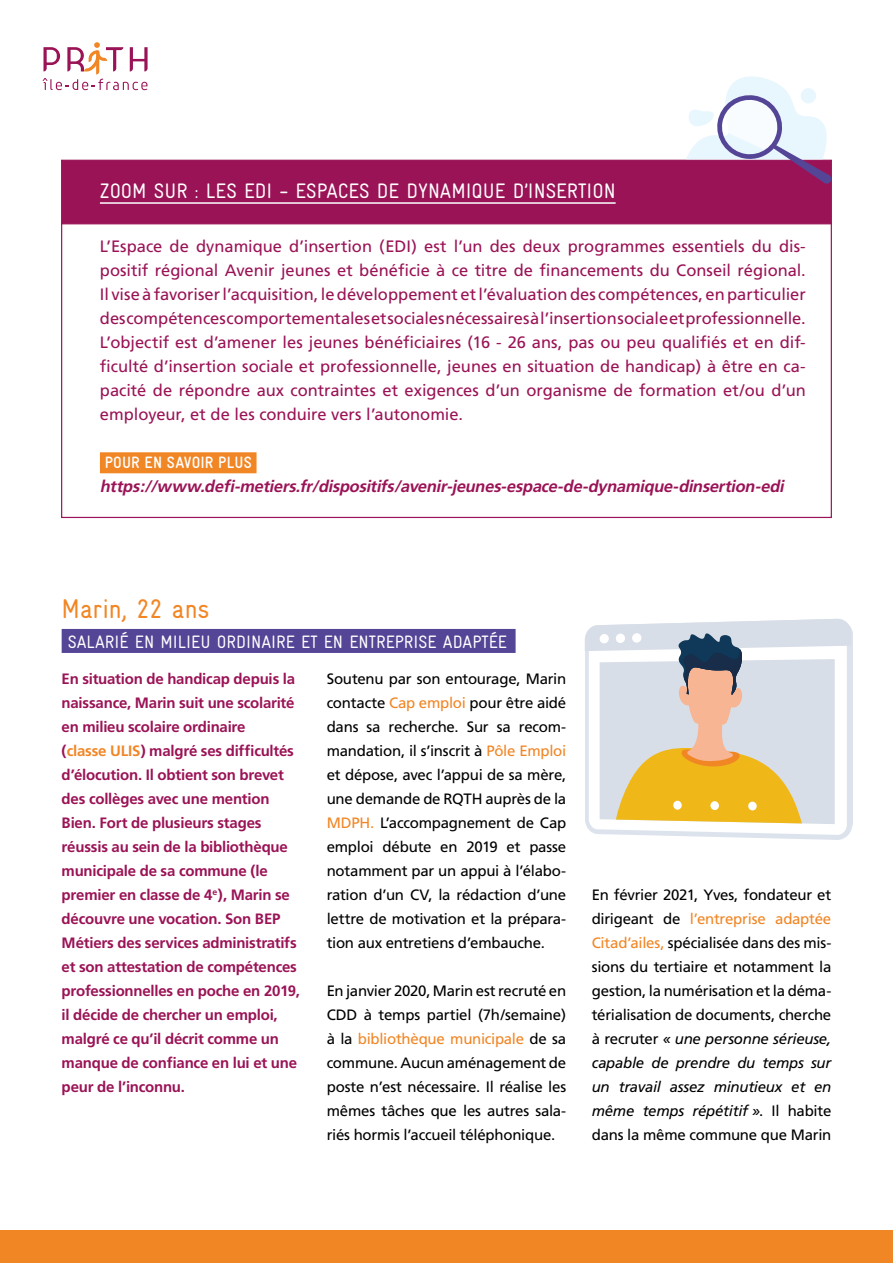
<style>
.page{position:relative;width:893px;height:1263px;background:#fff}
.page>*{position:absolute;margin:0;border:0;box-sizing:border-box;transform-origin:0 0}
.Titre_chapitre_-_H2{font:27px "Gravur Condensed";color:#f18625}
.Titre_zoom_-_H3{font:21px "Gravur Condensed";color:#fff}
.Titre_chapitre_-_H2-2{font:18px "Gravur Condensed";color:#fff}
.Texte_zoom{font:16.5px/24px "Frutiger";color:#9a1356;text-align:justify}
.Texte_zoom-2{font:italic 700 16.5px/24px "Frutiger";color:#9a1356}
.Texte_témoignage{font:15px/24px "Frutiger";letter-spacing:-.015em;color:#000;text-align:justify}
.Texte_témoignage_-_i{font:700 15px/24px "Frutiger";letter-spacing:-.015em;color:#9a1356}
.s1{font-family:"Gravur Condensed";font-style:normal;color:#fff}
.s2{color:#f18625}
.s3{font-style:italic}
</style>
<div class="page">
<svg style="left:586px;top:628px;width:267px;height:212px;fill:#e4e9f0"></svg>
<svg style="left:589px;top:824px;width:258px;height:11px"></svg>
<svg style="left:585px;top:619px;width:266px;height:205px;background:#dcd2b8"></svg>
<div style="left:748px;top:802px;width:9px;height:8px;background:#fff;border-radius:50%"></div>
<div style="left:710px;top:801px;width:9px;height:9px;background:#fff;border-radius:50%"></div>
<div style="left:673px;top:801px;width:9px;height:9px;background:#fff;border-radius:50%"></div>
<div style="left:0;top:1230px;width:893px;height:33px;background:#f18625"></div>
<svg style="left:42px;top:42px;width:106px;height:48px"></svg>
<div style="left:61px;top:160px;width:771px;height:64px;background:#9a1356"></div>
<hr style="left:100px;top:202px;width:516px;height:2px;background:#fff">
<div style="left:100px;top:452px;width:157px;height:21px;background:#f18625"></div>
<div style="left:62px;top:629px;width:454px;height:24px;background:#554596"></div>
<svg style="left:686px;top:76px;width:146px;height:108px"></svg>
<h3 class="Titre_zoom_-_H3" style="left:100px;top:179px;width:517px">ZOOM SUR : LES EDI - ESPACES DE DYNAMIQUE D’INSERTION</h3>
<p class="Texte_zoom" style="left:100px;top:234px;width:707px">L’Espace de dynamique d’insertion (EDI) est l’un des deux programmes essentiels du dis&shy;positif régional Avenir jeunes et bénéficie à ce titre de financements du Conseil régional.<br>Il vise à favoriser l’acquisition, le développement et l’évaluation des compétences, en particulier des compétences comportementales et sociales nécessaires à l’insertion sociale et professionnelle.<br>L’objectif est d’amener les jeunes bénéficiaires (16 - 26 ans, pas ou peu qualifiés et en dif&shy;ficulté d’insertion sociale et professionnelle, jeunes en situation de handicap) à être en ca&shy;pacité de répondre aux contraintes et exigences d’un organisme de formation et/ou d’un employeur, et de les conduire vers l’autonomie.</p>
<p class="Texte_zoom-2" style="left:100px;top:450px;width:689px"><span class="s1">POUR EN SAVOIR PLUS </span>https://www.defi-metiers.fr/dispositifs/avenir-jeunes-espace-de-dynamique-dinsertion-edi</p>
<h2 class="Titre_chapitre_-_H2" style="left:62px;top:594px;width:149px">Marin, 22 ans</h2>
<h2 class="Titre_chapitre_-_H2-2" style="left:68px;top:632px;width:441px">SALARIÉ EN MILIEU ORDINAIRE ET EN ENTREPRISE ADAPTÉE</h2>
<p class="Texte_témoignage_-_i" style="left:62px;top:667px;width:240px">En situation de handicap depuis la naissance, Marin suit une scolarité en milieu scolaire ordinaire<br>(<span class="s2">classe ULIS</span>) malgré ses difficultés d’élocution. Il obtient son brevet des collèges avec une mention<br>Bien. Fort de plusieurs stages réussis au sein de la bibliothèque municipale de sa commune (le premier en classe de 4<sup>e</sup>), Marin se découvre une vocation. Son BEP<br>Métiers des services administratifs et son attestation de compétences professionnelles en poche en 2019, il décide de chercher un emploi, malgré ce qu’il décrit comme un manque de confiance en lui et une peur de l’inconnu.</p>
<p class="Texte_témoignage" style="left:327px;top:667px;width:241px">Soutenu par son entourage, Marin contacte <span class="s2">Cap emploi</span> pour être aidé dans sa recherche. Sur sa recom&shy;mandation, il s’inscrit à <span class="s2">Pôle Emploi </span>et dépose, avec l’appui de sa mère, une demande de RQTH auprès de la <span class="s2">MDPH.</span> L’accompagnement de Cap emploi débute en 2019 et passe notamment par un appui à l’élabo&shy;ration d’un CV, la rédaction d’une lettre de motivation et la prépara&shy;tion aux entretiens d’embauche.</p>
<p class="Texte_témoignage" style="left:327px;top:979px;width:241px">En janvier 2020, Marin est recruté en CDD à temps partiel (7h/semaine) à la <span class="s2">bibliothèque municipale</span> de sa commune. Aucun aménagement de poste n’est nécessaire. Il réalise les mêmes tâches que les autres sala&shy;riés hormis l’accueil téléphonique.</p>
<p class="Texte_témoignage" style="left:592px;top:883px;width:241px">En février 2021, Yves, fondateur et dirigeant de <span class="s2">l’entreprise adaptée Citad’ailes,</span> spécialisée dans des mis&shy;sions du tertiaire et notamment la gestion, la numérisation et la déma&shy;térialisation de documents, cherche à recruter <span class="s3">« une personne sérieuse, capable de prendre du temps sur un travail assez minutieux et en même temps répétitif »</span>. Il habite dans la même commune que Marin</p>
</div>
